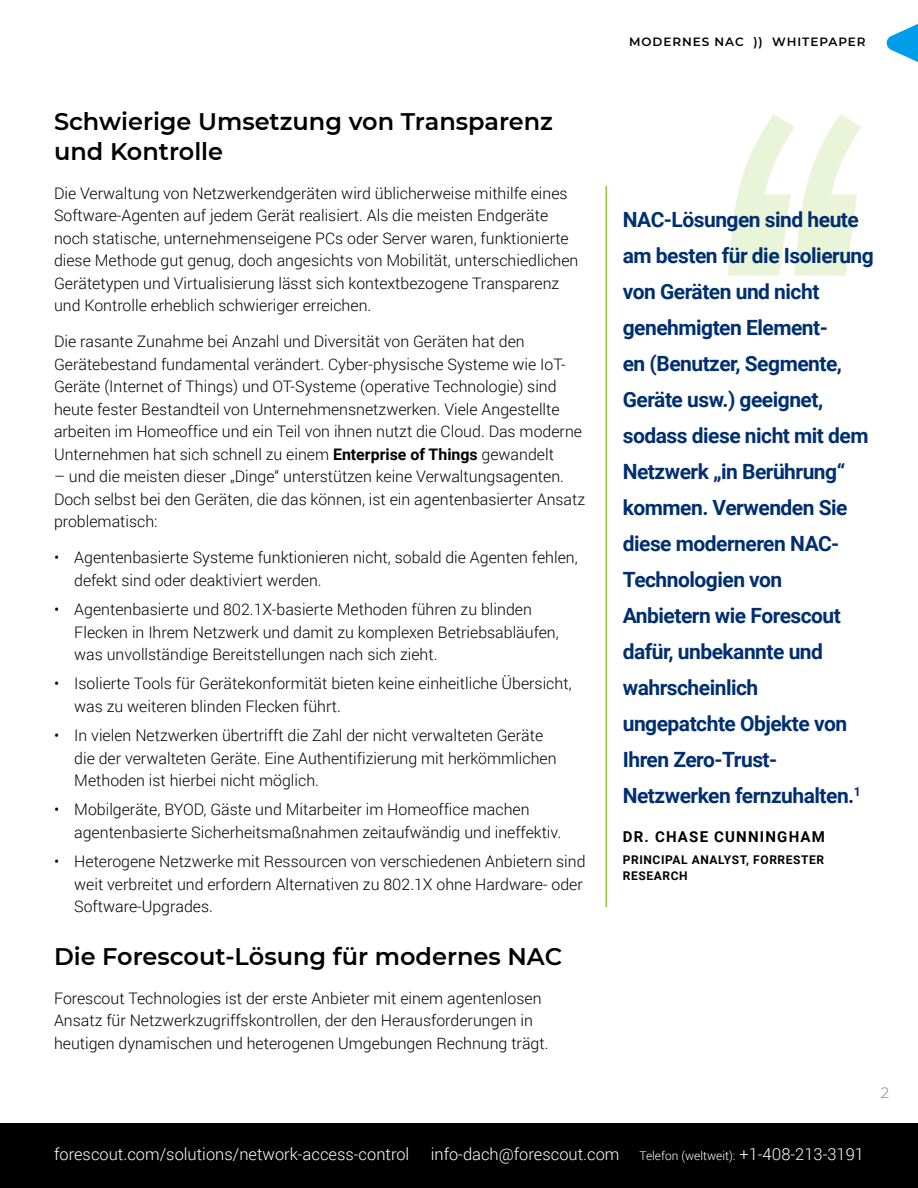
<style>
.page{position:relative;width:918px;height:1188px;background:#fff}
.page>*{position:absolute;margin:0;border:0;box-sizing:border-box;transform-origin:0 0}
.quotation_mark{font:italic 600px "Century Gothic Pro";color:#e9f4d8}
.subhead{font:600 24px/30px "Montserrat";color:#000}
.quote{font:700 21px/36px "Roboto";letter-spacing:-.025em;color:#002f70}
.footer_text{font:300 16.5px "Roboto";color:#fff}
.body_copy{font:300 15.9px/22.5px "Roboto";color:#000}
.quote_name{font:700 15px "Roboto";letter-spacing:.08em;color:#000}
.t1{font:300 15px "Montserrat";color:#808080}
.quote_title{font:700 12px/16.5px "Roboto";letter-spacing:.05em;color:#000}
.footer_text-2{font:300 12px "Roboto";color:#fff}
.white_paper_name_hea{font:600 12px "Montserrat";letter-spacing:.08em;color:#000}
.s1{font-weight:700}
.s2{font-size:16.5px}
</style>
<div class="page">
<svg style="left:886px;top:24px;width:32px;height:38px"></svg>
<hr style="left:606px;top:186px;width:1px;height:721px;background:#93c83c">
<div style="left:0;top:1123px;width:918px;height:65px;background:#000"></div>
<p class="white_paper_name_hea" style="left:629px;top:34px;width:238px">MODERNES NAC )) WHITEPAPER</p>
<p class="subhead" style="left:54px;top:106px;width:501px">Schwierige Umsetzung von Transparenz und Kontrolle</p>
<p class="body_copy" style="left:54px;top:181px;width:526px">Die Verwaltung von Netzwerkendgeräten wird üblicherweise mithilfe eines Software-Agenten auf jedem Gerät realisiert. Als die meisten Endgeräte noch statische, unternehmenseigene PCs oder Server waren, funktionierte diese Methode gut genug, doch angesichts von Mobilität, unterschiedlichen Gerätetypen und Virtualisierung lässt sich kontextbezogene Transparenz und Kontrolle erheblich schwieriger erreichen.</p>
<p class="body_copy" style="left:54px;top:330px;width:530px">Die rasante Zunahme bei Anzahl und Diversität von Geräten hat den Gerätebestand fundamental verändert. Cyber-physische Systeme wie IoT-Geräte (Internet of Things) und OT-Systeme (operative Technologie) sind heute fester Bestandteil von Unternehmensnetzwerken. Viele Angestellte arbeiten im Homeoffice und ein Teil von ihnen nutzt die Cloud. Das moderne Unternehmen hat sich schnell zu einem <span class="s1">Enterprise of Things</span> gewandelt</p>
<p class="body_copy" style="left:54px;top:465px;width:533px">– und die meisten dieser „Dinge“ unterstützen keine Verwaltungsagenten.<br>Doch selbst bei den Geräten, die das können, ist ein agentenbasierter Ansatz problematisch:</p>
<p class="body_copy" style="left:74px;top:546px;width:505px;text-indent:-20px">• Agentenbasierte Systeme funktionieren nicht, sobald die Agenten fehlen, defekt sind oder deaktiviert werden.</p>
<p class="body_copy" style="left:74px;top:598px;width:486px;text-indent:-20px">• Agentenbasierte und 802.1X-basierte Methoden führen zu blinden<br>Flecken in Ihrem Netzwerk und damit zu komplexen Betriebsabläufen, was unvollständige Bereitstellungen nach sich zieht.</p>
<p class="body_copy" style="left:74px;top:672px;width:499px;text-indent:-20px">• Isolierte Tools für Gerätekonformität bieten keine einheitliche Übersicht, was zu weiteren blinden Flecken führt.</p>
<p class="body_copy" style="left:74px;top:724px;width:484px;text-indent:-20px">• In vielen Netzwerken übertrifft die Zahl der nicht verwalteten Geräte die der verwalteten Geräte. Eine Authentifizierung mit herkömmlichen<br>Methoden ist hierbei nicht möglich.</p>
<p class="body_copy" style="left:74px;top:798px;width:489px;text-indent:-20px">• Mobilgeräte, BYOD, Gäste und Mitarbeiter im Homeoffice machen agentenbasierte Sicherheitsmaßnahmen zeitaufwändig und ineffektiv.</p>
<p class="body_copy" style="left:74px;top:850px;width:513px;text-indent:-20px">• Heterogene Netzwerke mit Ressourcen von verschiedenen Anbietern sind weit verbreitet und erfordern Alternativen zu 802.1X ohne Hardware- oder<br>Software-Upgrades.</p>
<p class="subhead" style="left:54px;top:940px;width:510px">Die Forescout-Lösung für modernes NAC</p>
<p class="body_copy" style="left:54px;top:986px;width:496px">Forescout Technologies ist der erste Anbieter mit einem agentenlosen<br>Ansatz für Netzwerkzugriffskontrollen, der den Herausforderungen in heutigen dynamischen und heterogenen Umgebungen Rechnung trägt.</p>
<p class="quotation_mark" style="left:644px;top:-19px;width:279px">‘‘</p>
<p class="quote" style="left:623px;top:200px;width:253px">NAC-Lösungen sind heute am besten für die Isolierung von Geräten und nicht genehmigten Element-<br>en (Benutzer, Segmente,<br>Geräte usw.) geeignet, sodass diese nicht mit dem<br>Netzwerk „in Berührung“ kommen. Verwenden Sie diese moderneren NAC-<br>Technologien von<br>Anbietern wie Forescout dafür, unbekannte und wahrscheinlich ungepatchte Objekte von<br>Ihren Zero-Trust-<br>Netzwerken fernzuhalten.<sup>1</sup></p>
<p class="quote_name" style="left:623px;top:826px;width:204px">DR. CHASE CUNNINGHAM</p>
<p class="quote_title" style="left:623px;top:851px;width:203px">PRINCIPAL ANALYST, FORRESTER<br>RESEARCH</p>
<p class="t1" style="left:881px;top:1082px;width:10px">2</p>
<p class="footer_text" style="left:54px;top:1143px;width:357px">forescout.com/solutions/network-access-control</p>
<p class="footer_text" style="left:431px;top:1143px;width:190px">info-dach@forescout.com</p>
<p class="footer_text-2" style="left:640px;top:1148px;width:226px">Telefon (weltweit): <span class="s2">+1-408-213-3191</span></p>
</div>
